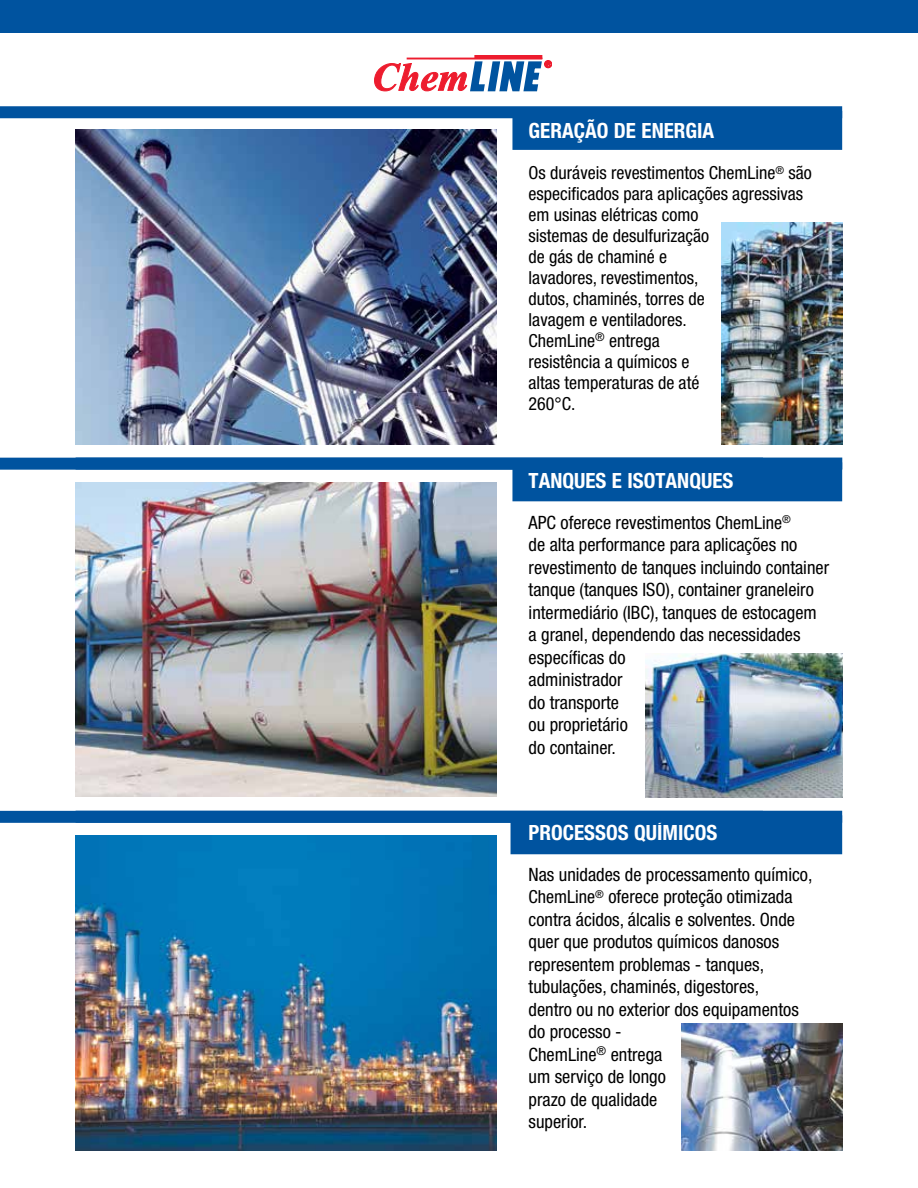
<style>
.page{position:relative;width:918px;height:1188px;background:#fff}
.page>*{position:absolute;margin:0;border:0;box-sizing:border-box;transform-origin:0 0}
.t1{font:700 condensed 21px "Helvetica Neue LT Std";color:#fff}
.t2{font:condensed 18.3px/22.5px "Helvetica Neue LT Std";color:#000}
.t3{font:condensed 18px/21px "Helvetica Neue LT Std";color:#000}
.s1{font-size:18px}
</style>
<div class="page">
<div style="left:0;top:0;width:918px;height:33px;background:#00539f"></div>
<img style="left:76px;top:836px;width:421px;height:314px">
<img style="left:76px;top:482px;width:421px;height:315px">
<div style="left:512px;top:111px;width:330px;height:39px;background:#00539f"></div>
<div style="left:512px;top:462px;width:330px;height:39px;background:#00539f"></div>
<div style="left:511px;top:815px;width:331px;height:39px;background:#00539f"></div>
<div style="left:76px;top:458px;width:766px;height:12px;background:#00539f"></div>
<div style="left:0;top:106px;width:842px;height:12px;background:#00539f"></div>
<div style="left:76px;top:811px;width:766px;height:12px;background:#00539f"></div>
<div style="left:0;top:458px;width:763px;height:12px;background:#00539f"></div>
<div style="left:0;top:811px;width:763px;height:12px;background:#00539f"></div>
<img style="left:682px;top:1024px;width:160px;height:126px">
<img style="left:645px;top:653px;width:197px;height:145px">
<svg style="left:374px;top:60px;width:178px;height:31px"></svg>
<div style="left:407px;top:58px;width:135px;height:1px;border:1px solid #ed1c2e"></div>
<div style="left:475px;top:55px;width:67px;height:4px;border:1px solid #ed1c2e"></div>
<img style="left:76px;top:130px;width:421px;height:314px">
<img style="left:722px;top:223px;width:120px;height:221px">
<p class="t1" style="left:529px;top:118px;width:186px">Geração de energia</p>
<p class="t3" style="left:529px;top:162px;width:285px">Os duráveis revestimentos ChemLine<sup>®</sup> são especificados para aplicações agressivas em usinas elétricas como<br>sistemas de desulfurização<br>de gás de chaminé e<br>lavadores, revestimentos,<br>dutos, chaminés, torres de<br>lavagem e ventiladores.<br>ChemLine<sup>®</sup> entrega<br>resistência a químicos e<br>altas temperaturas de até<br>260°C.</p>
<p class="t1" style="left:529px;top:467px;width:34px">TANQUES</p>
<p class="t1" style="left:612px;top:467px;width:26px">E ISOT</p>
<p class="t1" style="left:666px;top:467px;width:24px">ANQUES</p>
<p class="t2" style="left:529px;top:511px;width:302px">APC oferece revestimentos <span class="s1">ChemLine</span><sup>®<br></sup>de alta performance para aplicações no revestimento de tanques incluindo container tanque (tanques ISO), container graneleiro intermediário (IBC), tanques de estocagem a granel, dependendo das necessidades específicas do<br>administrador<br>do transporte<br>ou proprietário<br>do container.</p>
<p class="t1" style="left:529px;top:820px;width:190px">processos químicos</p>
<p class="t2" style="left:529px;top:863px;width:285px">Nas unidades de processamento químico,<br><span class="s1">ChemLine</span><sup>®</sup> oferece proteção otimizada contra ácidos, álcalis e solventes. Onde quer que produtos químicos danosos representem problemas - tanques, tubulações, chaminés, digestores,<br>dentro ou no exterior dos equipamentos do processo -<br>ChemLine<sup>®</sup> entrega<br>um serviço de longo<br>prazo de qualidade<br>superior.</p>
</div>
